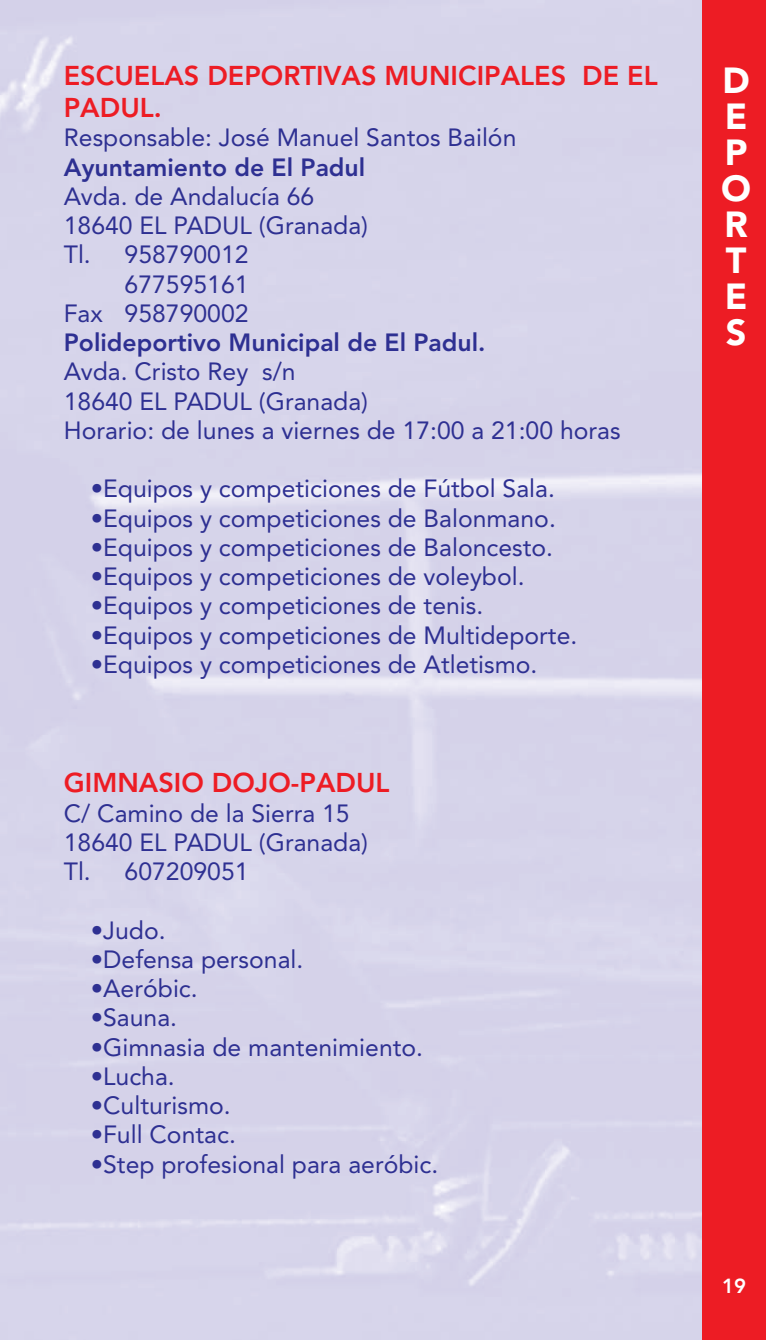
<style>
.page{position:relative;width:766px;height:1340px;background:#fff}
.page>*{position:absolute;margin:0;border:0;box-sizing:border-box;transform-origin:0 0}
.t1{font:900 36px/36px "Avenir";color:#fff}
.t2{font:800 27px/31.5px "Avenir";color:#ed1c24}
.t3{font:24.75px/29.2px "Avenir";color:#2e3092}
.t4{font:800 24.75px "Avenir";color:#2e3092}
.t5{font:800 20.25px "Avenir";color:#fff}
</style>
<div class="page">
<div style="left:702px;top:1px;width:63px;height:1338px;background:#ed1c24"></div>
<p class="t2" style="left:64px;top:63px;width:595px">ESCUELAS DEPORTIVAS MUNICIPALES DE EL<br>PADUL.</p>
<p class="t3" style="left:64px;top:125px;width:454px">Responsable: José Manuel Santos Bailón</p>
<p class="t4" style="left:64px;top:157px;width:303px">Ayuntamiento de El Padul</p>
<p class="t3" style="left:64px;top:184px;width:252px">Avda. de Andalucía 66</p>
<p class="t3" style="left:64px;top:213px;width:306px">18640 EL PADUL (Granada)</p>
<p class="t3" style="left:64px;top:242px;width:186px">Tl. 958790012</p>
<p class="t3" style="left:125px;top:271px;width:125px">677595161</p>
<p class="t3" style="left:64px;top:301px;width:186px">Fax 958790002</p>
<p class="t4" style="left:64px;top:332px;width:423px">Polideportivo Municipal de El Padul.</p>
<p class="t3" style="left:64px;top:359px;width:558px">Avda. Cristo Rey s/n<br>18640 EL PADUL (Granada)<br>Horario: de lunes a viernes de 17:00 a 21:00 horas</p>
<p class="t3" style="left:91px;top:476px;width:465px">•Equipos y competiciones de Fútbol Sala.</p>
<p class="t3" style="left:91px;top:505px;width:466px">•Equipos y competiciones de Balonmano.</p>
<p class="t3" style="left:91px;top:535px;width:463px">•Equipos y competiciones de Baloncesto.</p>
<p class="t3" style="left:91px;top:564px;width:435px">•Equipos y competiciones de voleybol.</p>
<p class="t3" style="left:91px;top:593px;width:394px">•Equipos y competiciones de tenis.</p>
<p class="t3" style="left:91px;top:622px;width:488px">•Equipos y competiciones de Multideporte.</p>
<p class="t3" style="left:91px;top:652px;width:448px">•Equipos y competiciones de Atletismo.</p>
<p class="t2" style="left:64px;top:769px;width:327px">GIMNASIO DOJO-PADUL</p>
<p class="t3" style="left:64px;top:800px;width:306px">C/ Camino de la Sierra 15<br>18640 EL PADUL (Granada)<br>Tl. 607209051</p>
<p class="t3" style="left:91px;top:917px;width:76px">•Judo.</p>
<p class="t3" style="left:91px;top:946px;width:214px">•Defensa personal.</p>
<p class="t3" style="left:91px;top:976px;width:108px">•Aeróbic.</p>
<p class="t3" style="left:91px;top:1005px;width:88px">•Sauna.</p>
<p class="t3" style="left:91px;top:1034px;width:334px">•Gimnasia de mantenimiento.</p>
<p class="t3" style="left:91px;top:1063px;width:85px">•Lucha.</p>
<p class="t3" style="left:91px;top:1093px;width:141px">•Culturismo.</p>
<p class="t3" style="left:91px;top:1122px;width:146px">•Full Contac.</p>
<p class="t3" style="left:91px;top:1151px;width:349px">•Step profesional para aeróbic.</p>
<h1 class="t1" style="left:721px;top:65px;width:31px">D<br>E<br>P<br>O<br>R<br>T<br>E<br>S</h1>
<p class="t5" style="left:721px;top:1277px;width:25px">19</p>
</div>
